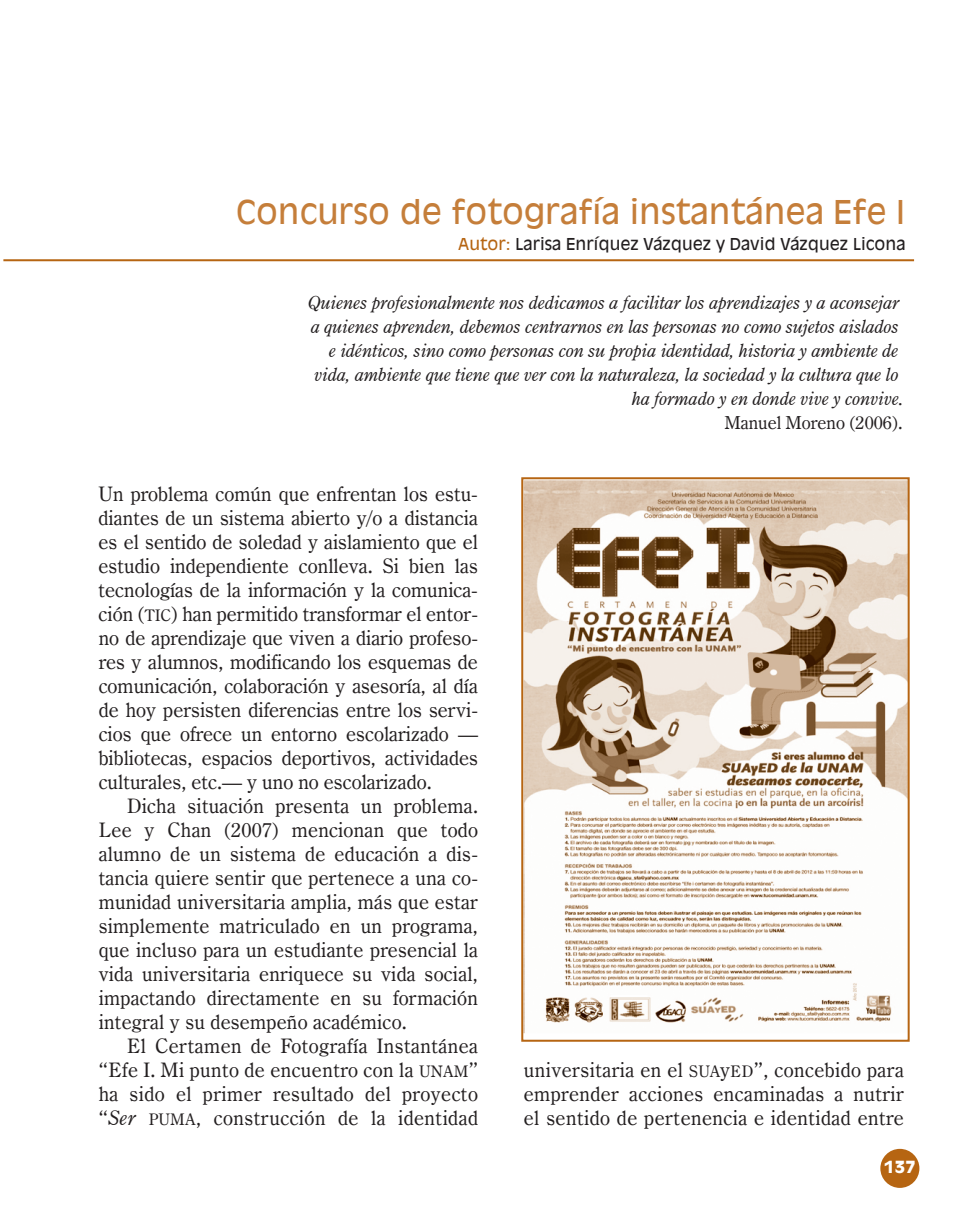
<style>
.page{position:relative;width:964px;height:1224px;background:#fff}
.page>*{position:absolute;margin:0;border:0;box-sizing:border-box;transform-origin:0 0}
.t1{font:32px "Antique Olive";color:#c57e3a}
.t2{font:20px/24px "Century Oldstyle BT";letter-spacing:.01em;color:#231f20;text-align:justify}
.t3{font:italic 18px/24px "Century Oldstyle BT";color:#231f20;text-align:right}
.t4{font:18px "Century Oldstyle BT";color:#231f20}
.t5{font:16px "Antique Olive";color:#231f20}
.t6{font:700 16px "Antique Olive";color:#fff}
.s1{color:#b66512}
.s2{font-family:"Century Oldstyle BT Roman SC800";font-size:16px}
.s3{font-style:italic}
</style>
<div class="page">
<div style="left:880px;top:1148px;width:39px;height:39px;background:#b66512;border-radius:50%"></div>
<hr style="left:3px;top:259px;width:910px;height:2px;background:#b66512">
<img style="left:524px;top:480px;width:382px;height:554px">
<div style="left:521px;top:477px;width:388px;height:564px;border:2px solid #b66512"></div>
<h1 class="t1" style="left:236px;top:191px;width:669px">Concurso de fotografía instantánea Efe I</h1>
<p class="t5" style="left:458px;top:233px;width:448px"><span class="s1">Autor:</span> Larisa Enríquez Vázquez y David Vázquez Licona</p>
<p class="t3" style="left:308px;top:290px;width:597px">Quienes profesionalmente nos dedicamos a facilitar los aprendizajes y a aconsejar a quienes aprenden, debemos centrarnos en las personas no como sujetos aislados e idénticos, sino como personas con su propia identidad, historia y ambiente de vida, ambiente que tiene que ver con la naturaleza, la sociedad y la cultura que lo ha formado y en donde vive y convive.</p>
<p class="t4" style="left:724px;top:411px;width:179px">Manuel Moreno (2006).</p>
<p class="t2" style="left:99px;top:481px;width:381px">Un problema común que enfrentan los estu&shy;diantes de un sistema abierto y/o a distancia es el sentido de soledad y aislamiento que el estudio independiente conlleva. Si bien las tecnologías de la información y la comunica&shy;ción (<span class="s2">tiC</span>) han permitido transformar el entor&shy;no de aprendizaje que viven a diario profeso&shy;res y alumnos, modificando los esquemas de comunicación, colaboración y asesoría, al día de hoy persisten diferencias entre los servi&shy;cios que ofrece un entorno escolarizado — bibliotecas, espacios deportivos, actividades culturales, etc.— y uno no escolarizado.</p>
<p class="t2" style="left:99px;top:793px;width:381px;text-indent:28px">Dicha situación presenta un problema.<br>Lee y Chan (2007) mencionan que todo alumno de un sistema de educación a dis&shy;tancia quiere sentir que pertenece a una co&shy;munidad universitaria amplia, más que estar simplemente matriculado en un programa, que incluso para un estudiante presencial la vida universitaria enriquece su vida social, impactando directamente en su formación integral y su desempeño académico.</p>
<p class="t2" style="left:99px;top:1033px;width:381px;text-indent:28px">El Certamen de Fotografía Instantánea “Efe I. Mi punto de encuentro con la <span class="s2">UNAM</span>” ha sido el primer resultado del proyecto “<span class="s3">Ser</span> <span class="s2">puMa</span>, construcción de la identidad</p>
<p class="t2" style="left:524px;top:1057px;width:381px">universitaria en el <span class="s2">SUA</span>y<span class="s2">ED</span>”, concebido para emprender acciones encaminadas a nutrir el sentido de pertenencia e identidad entre</p>
<p class="t6" style="left:883px;top:1155px;width:33px">137</p>
</div>
